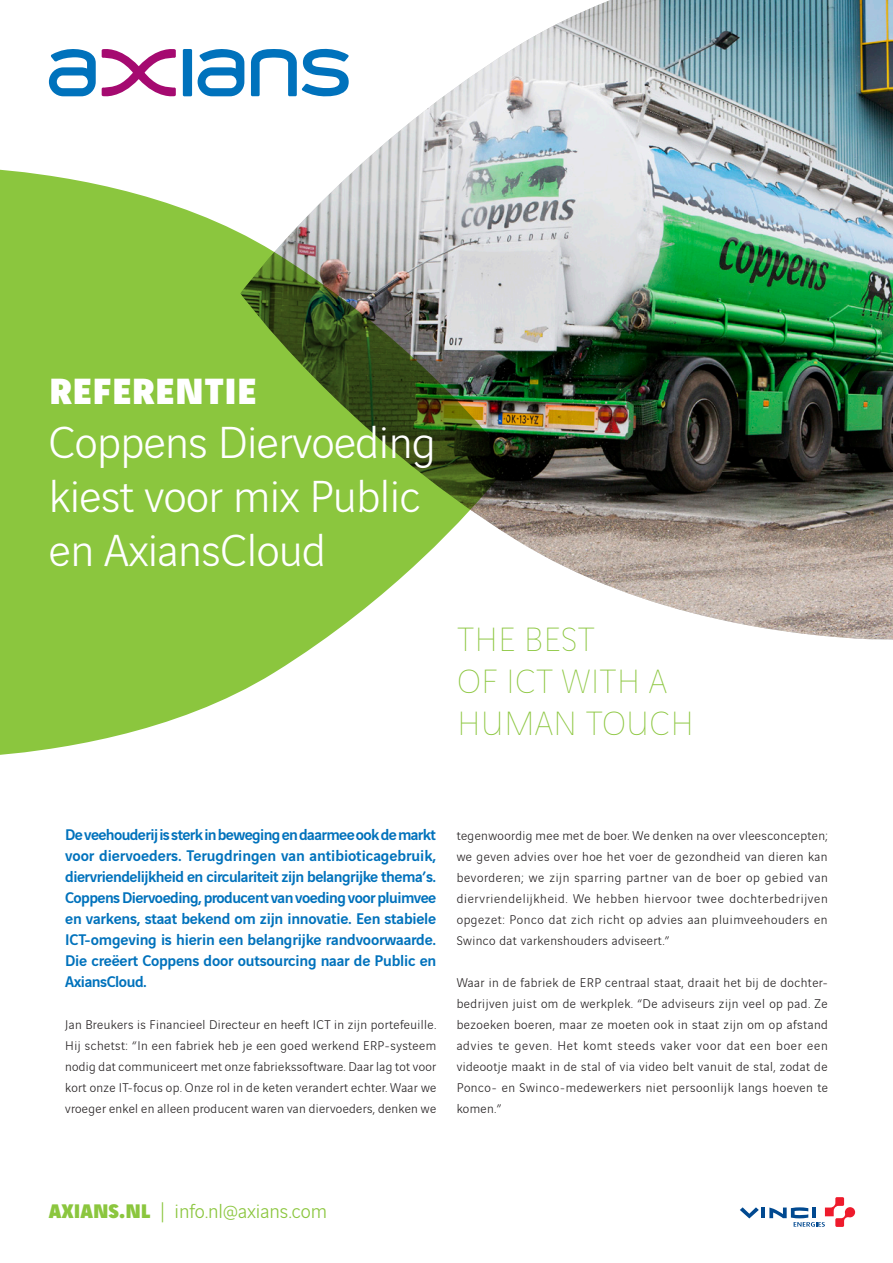
<style>
.page{position:relative;width:893px;height:1263px;background:#fff}
.page>*{position:absolute;margin:0;border:0;box-sizing:border-box;transform-origin:0 0}
.t1{font:300 48px/54px "Vinci Sans";letter-spacing:-.01em;color:#fff}
.t2{font:900 39px "Vinci Sans";letter-spacing:.01em;color:#fff}
.Inleiding_klein{font:200 36px/42px "Vinci Sans";letter-spacing:.02em;color:#8bc63e}
.Inhoud_cijfer{font:300 21px "Vinci Sans";color:#8bc63e}
.Body_tekst{font:500 16.5px/21px "Vinci Sans";letter-spacing:-.015em;color:#0072bc;text-align:justify}
.Body_tekst-2{font:300 13.5px/21px "Vinci Sans";letter-spacing:.03em;color:#231f20;text-align:justify}
.s1{font-weight:900}
</style>
<div class="page">
<div style="left:183px;top:49px;width:9px;height:47px;background:#0072bc"></div>
<svg style="left:102px;top:49px;width:74px;height:47px"></svg>
<svg style="left:198px;top:49px;width:42px;height:47px"></svg>
<svg style="left:49px;top:49px;width:47px;height:47px"></svg>
<img style="left:240px;top:0;width:653px;height:639px">
<svg style="left:0;top:168px;width:510px;height:587px;fill:#8bc63e"></svg>
<hr style="left:761px;top:1207px;width:4px;height:11px;background:#014990">
<svg style="left:740px;top:1207px;width:19px;height:11px"></svg>
<svg style="left:769px;top:1197px;width:86px;height:30px"></svg>
<p class="t2" style="left:49px;top:359px;width:209px">REFERENTIE</p>
<p class="t1" style="left:49px;top:411px;width:388px">Coppens Diervoeding kiest voor mix Public en AxiansCloud</p>
<p class="Inleiding_klein" style="left:457px;top:616px;width:238px">THE BEST<br>OF ICT WITH A<br>HUMAN TOUCH</p>
<p class="Body_tekst" style="left:65px;top:823px;width:373px">De veehouderij is sterk in beweging en daarmee ook de markt voor diervoeders. Terugdringen van antibioticagebruik, diervriendelijkheid en circulariteit zijn belangrijke thema’s.<br>Coppens Diervoeding, producent van voeding voor pluimvee en varkens, staat bekend om zijn innovatie. Een stabiele ICT-omgeving is hierin een belangrijke randvoorwaarde.<br>Die creëert Coppens door outsourcing naar de Public en AxiansCloud.</p>
<p class="Body_tekst-2" style="left:65px;top:1013px;width:373px">Jan Breukers is Financieel Directeur en heeft ICT in zijn portefeuille.<br>Hij schetst: “In een fabriek heb je een goed werkend ERP-systeem nodig dat communiceert met onze fabriekssoftware. Daar lag tot voor kort onze IT-focus op. Onze rol in de keten verandert echter. Waar we vroeger enkel en alleen producent waren van diervoeders, denken we</p>
<p class="Body_tekst-2" style="left:457px;top:824px;width:373px">tegenwoordig mee met de boer. We denken na over vleesconcepten; we geven advies over hoe het voer de gezondheid van dieren kan bevorderen; we zijn sparring partner van de boer op gebied van diervriendelijkheid. We hebben hiervoor twee dochterbedrijven opgezet: Ponco dat zich richt op advies aan pluimveehouders en Swinco dat varkenshouders adviseert.”</p>
<p class="Body_tekst-2" style="left:457px;top:971px;width:373px">Waar in de fabriek de ERP centraal staat, draait het bij de dochter&shy;bedrijven juist om de werkplek. “De adviseurs zijn veel op pad. Ze bezoeken boeren, maar ze moeten ook in staat zijn om op afstand advies te geven. Het komt steeds vaker voor dat een boer een videootje maakt in de stal of via video belt vanuit de stal, zodat de Ponco- en Swinco-medewerkers niet persoonlijk langs hoeven te komen.”</p>
<p class="Inhoud_cijfer" style="left:49px;top:1196px;width:280px"><span class="s1">AXIANS.NL</span> | info.nl@axians.com</p>
</div>
